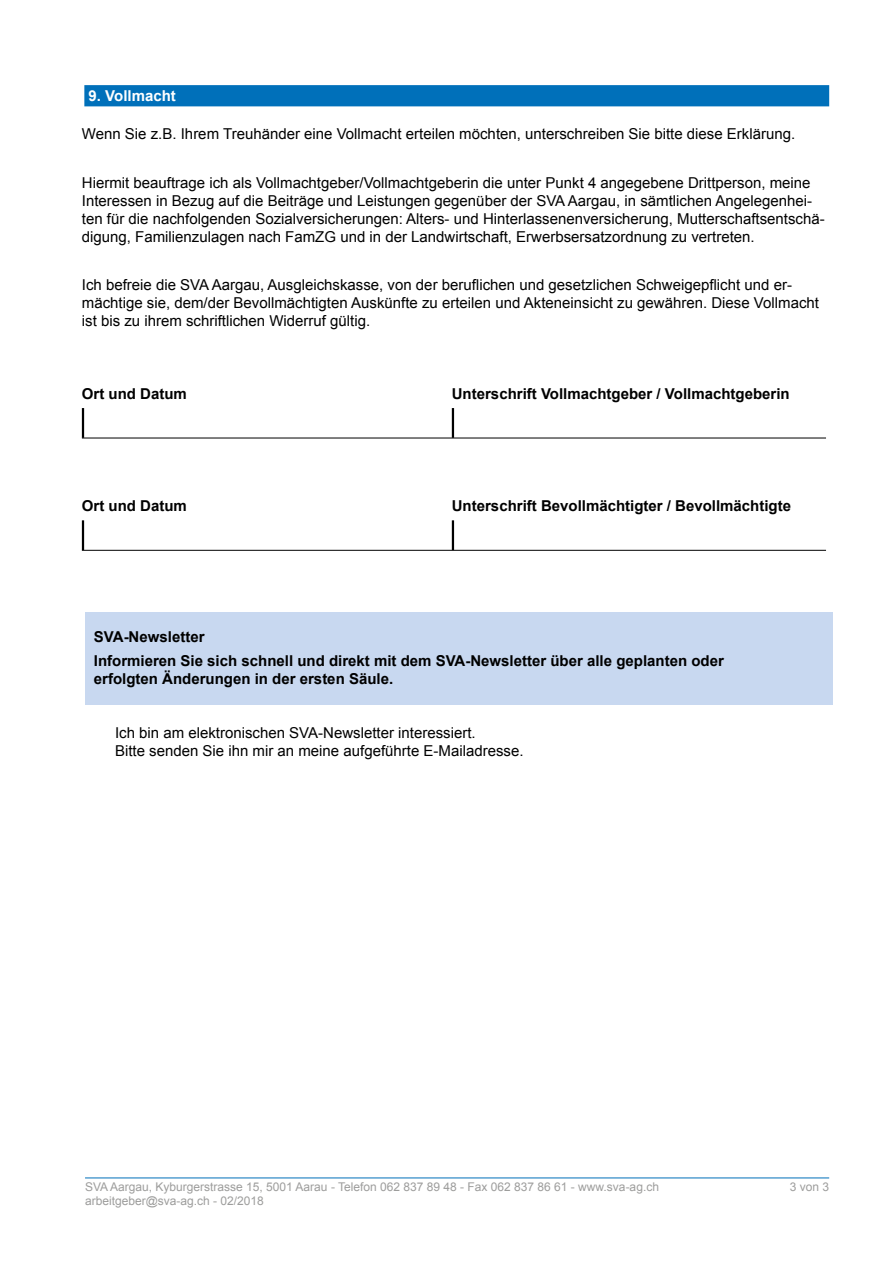
<style>
.page{position:relative;width:893px;height:1263px;background:#fff}
.page>*{position:absolute;margin:0;border:0;box-sizing:border-box;transform-origin:0 0}
.t1{font:15px/18px "Arial";color:#000}
.t2{font:700 15px/24.3px "Arial";color:#000}
.t3{font:700 15px "Arial";color:#fff}
.t4{font:12px/14.4px "Arial";color:#9d9d9c}
</style>
<div class="page">
<hr style="left:85px;top:1177px;width:744px;height:1px;background:#0070ba">
<div style="left:84px;top:85px;width:745px;height:21px;background:#0070ba"></div>
<hr style="left:82px;top:438px;width:744px;height:1px;background:#000">
<hr style="left:82px;top:550px;width:744px;height:1px;background:#000">
<hr style="left:82px;top:408px;width:2px;height:30px;background:#000">
<hr style="left:452px;top:408px;width:2px;height:30px;background:#000">
<hr style="left:82px;top:520px;width:2px;height:30px;background:#000">
<hr style="left:452px;top:520px;width:2px;height:30px;background:#000">
<div style="left:85px;top:612px;width:747px;height:92px;background:#c8d8f0"></div>
<p class="t3" style="left:89px;top:86px;width:89px">9. Vollmacht</p>
<p class="t1" style="left:82px;top:125px;width:715px">Wenn Sie z.B. Ihrem Treuhänder eine Vollmacht erteilen möchten, unterschreiben Sie bitte diese Erklärung.</p>
<p class="t1" style="left:82px;top:174px;width:744px">Hiermit beauftrage ich als Vollmachtgeber/Vollmachtgeberin die unter Punkt 4 angegebene Drittperson, meine Interessen in Bezug auf die Beiträge und Leistungen gegenüber der SVA Aargau, in sämtlichen Angelegenhei&shy;ten für die nachfolgenden Sozialversicherungen: Alters- und Hinterlassenenversicherung, Mutterschaftsentschä&shy;digung, Familienzulagen nach FamZG und in der Landwirtschaft, Erwerbsersatzordnung zu vertreten.</p>
<p class="t1" style="left:82px;top:276px;width:739px">Ich befreie die SVA Aargau, Ausgleichskasse, von der beruflichen und gesetzlichen Schweigepflicht und er&shy;mächtige sie, dem/der Bevollmächtigten Auskünfte zu erteilen und Akteneinsicht zu gewähren. Diese Vollmacht ist bis zu ihrem schriftlichen Widerruf gültig.</p>
<p class="t2" style="left:82px;top:382px;width:107px">Ort und Datum</p>
<p class="t2" style="left:452px;top:382px;width:339px">Unterschrift Vollmachtgeber / Vollmachtgeberin</p>
<p class="t2" style="left:82px;top:494px;width:107px">Ort und Datum</p>
<p class="t2" style="left:452px;top:494px;width:341px">Unterschrift Bevollmächtigter / Bevollmächtigte</p>
<p class="t2" style="left:94px;top:625px;width:631px">SVA-Newsletter<br>Informieren Sie sich schnell und direkt mit dem SVA-Newsletter über alle geplanten oder</p>
<p class="t2" style="left:94px;top:667px;width:301px">erfolgten Änderungen in der ersten Säule.</p>
<p class="t1" style="left:115px;top:724px;width:410px">Ich bin am elektronischen SVA-Newsletter interessiert.<br>Bitte senden Sie ihn mir an meine aufgeführte E-Mailadresse.</p>
<p class="t4" style="left:85px;top:1179px;width:575px">SVA Aargau, Kyburgerstrasse 15, 5001 Aarau - Telefon 062 837 89 48 - Fax 062 837 86 61 - www.sva-ag.ch arbeitgeber@sva-ag.ch - 02/2018</p>
<p class="t4" style="left:790px;top:1179px;width:41px">3 von 3</p>
</div>
